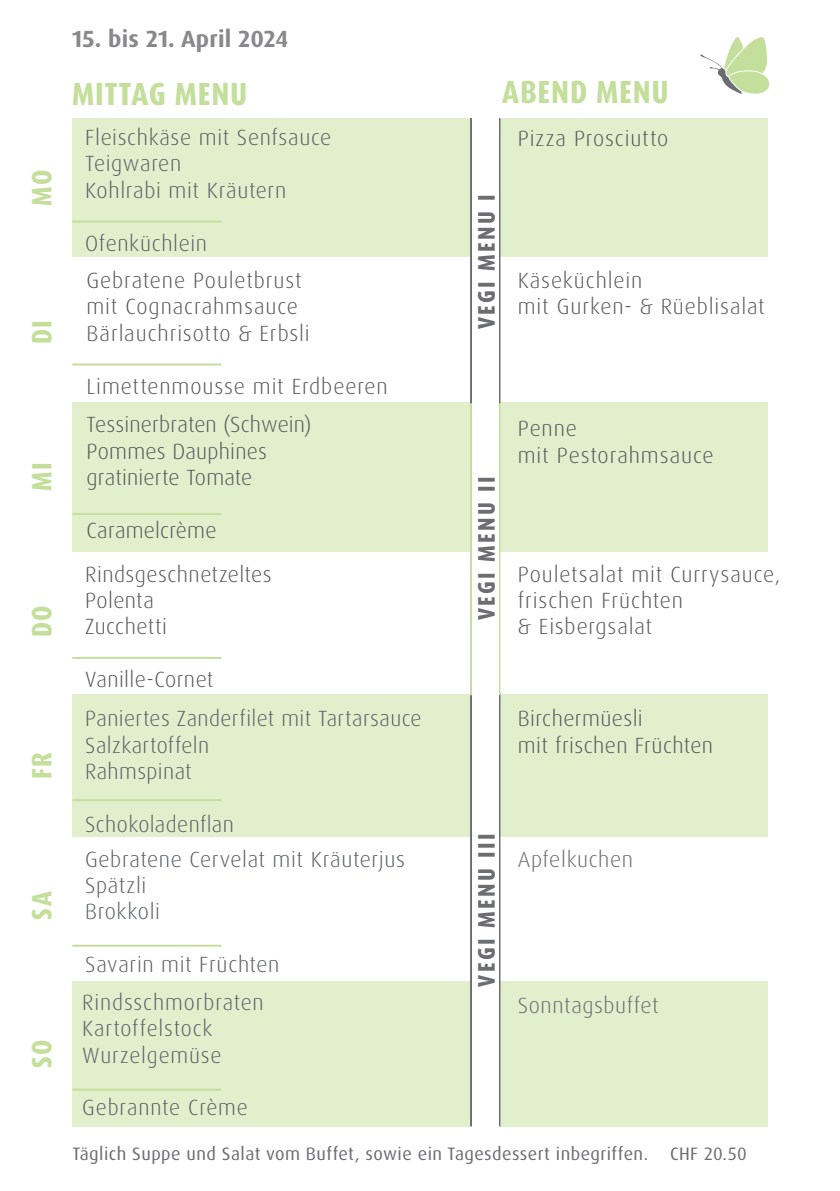
<style>
.page{position:relative;width:840px;height:1191px;background:#fff}
.page>*{position:absolute;margin:0;border:0;box-sizing:border-box;transform-origin:0 0}
.t1{font:800 condensed 32px "Dax Pro";letter-spacing:.025em;color:#c4df9b}
.t2{font:800 condensed 28px "Dax Pro";letter-spacing:.05em;color:#c4df9b}
.t3{font:800 condensed 24px "Dax Pro";letter-spacing:.1em;color:#6c6d70}
.t4{font:700 23.4px "Dax Pro";letter-spacing:.01em;color:#87898c}
.t5{font:300 22px/26.4px "Dax Pro";letter-spacing:.03em;color:#57585a}
.t6{font:300 22px/26.4px "Dax Pro";letter-spacing:.025em;color:#5b5f66}
.t7{font:300 22px/26.4px "Dax Pro";letter-spacing:.01em;color:#57585a}
.t8{font:300 22px "Dax Pro";letter-spacing:.025em;color:#6c6d70}
.t9{font:18px "Dax Pro";letter-spacing:.025em;color:#6c6d70}
</style>
<div class="page">
<svg style="left:700px;top:37px;width:69px;height:57px"></svg>
<div style="left:72px;top:118px;width:695px;height:139px;background:#e1efcd"></div>
<div style="left:72px;top:402px;width:695px;height:149px;background:#e1efcd"></div>
<div style="left:72px;top:694px;width:695px;height:143px;background:#e1efcd"></div>
<div style="left:72px;top:981px;width:695px;height:145px;background:#e1efcd"></div>
<svg style="left:470px;top:695px;width:30px;height:431px;background:#929395"></svg>
<svg style="left:470px;top:403px;width:30px;height:292px"></svg>
<svg style="left:470px;top:118px;width:30px;height:285px"></svg>
<div style="left:472px;top:116px;width:26px;height:1014px;background:#fff"></div>
<hr style="left:72px;top:221px;width:149px;height:2px;background:#c4df9b">
<hr style="left:72px;top:363px;width:149px;height:2px;background:#c4df9b">
<hr style="left:72px;top:513px;width:149px;height:2px;background:#c4df9b">
<hr style="left:72px;top:657px;width:149px;height:2px;background:#c4df9b">
<hr style="left:72px;top:799px;width:149px;height:2px;background:#c4df9b">
<hr style="left:72px;top:944px;width:149px;height:2px;background:#c4df9b">
<hr style="left:72px;top:1088px;width:149px;height:2px;background:#c4df9b">
<p class="t2" style="left:24px;top:206px;width:38px;rotate:-90deg">MO</p>
<p class="t2" style="left:24px;top:344px;width:26px;rotate:-90deg">DI</p>
<p class="t2" style="left:24px;top:491px;width:30px;rotate:-90deg">MI</p>
<p class="t2" style="left:24px;top:637px;width:33px;rotate:-90deg">DO</p>
<p class="t2" style="left:24px;top:779px;width:29px;rotate:-90deg">FR</p>
<p class="t2" style="left:24px;top:919px;width:30px;rotate:-90deg">SA</p>
<p class="t2" style="left:24px;top:1068px;width:30px;rotate:-90deg">SO</p>
<p class="t4" style="left:72px;top:23px;width:217px">15. bis 21. April 2024</p>
<h1 class="t1" style="left:72px;top:73px;width:177px">MITTAG MENU</h1>
<h1 class="t1" style="left:502px;top:71px;width:168px">ABEND MENU</h1>
<p class="t6" style="left:85px;top:124px;width:248px">Fleischkäse mit Senfsauce<br>Teigwaren<br>Kohlrabi mit Kräutern</p>
<p class="t6" style="left:85px;top:230px;width:123px">Ofenküchlein</p>
<p class="t5" style="left:86px;top:267px;width:225px">Gebratene Pouletbrust mit Cognacrahmsauce<br>Bärlauchrisotto &amp; Erbsli</p>
<p class="t5" style="left:86px;top:367px;width:302px;line-height:38.4px">Limettenmousse mit Erdbeeren<br>Tessinerbraten (Schwein)</p>
<p class="t7" style="left:86px;top:438px;width:182px">Pommes Dauphines gratinierte Tomate</p>
<p class="t7" style="left:86px;top:517px;width:131px">Caramelcrème</p>
<p class="t5" style="left:85px;top:561px;width:188px">Rindsgeschnetzeltes<br>Polenta<br>Zucchetti</p>
<p class="t5" style="left:85px;top:666px;width:130px">Vanille-Cornet</p>
<p class="t6" style="left:85px;top:705px;width:338px">Paniertes Zanderfilet mit Tartarsauce<br>Salzkartoffeln<br>Rahmspinat</p>
<p class="t6" style="left:85px;top:811px;width:150px">Schokoladenflan</p>
<p class="t6" style="left:85px;top:845px;width:321px">Gebratene Cervelat mit Kräuterjus<br>Spätzli<br>Brokkoli</p>
<p class="t6" style="left:85px;top:951px;width:196px">Savarin mit Früchten</p>
<p class="t6" style="left:82px;top:989px;width:183px">Rindsschmorbraten<br>Kartoffelstock<br>Wurzelgemüse</p>
<p class="t6" style="left:82px;top:1094px;width:167px">Gebrannte Crème</p>
<p class="t3" style="left:470px;top:329px;width:136px;rotate:-90deg">VEGI MENU I</p>
<p class="t5" style="left:517px;top:125px;width:152px">Pizza Prosciutto</p>
<p class="t5" style="left:517px;top:267px;width:248px">Käseküchlein<br>mit Gurken- &amp; Rüeblisalat</p>
<p class="t3" style="left:470px;top:620px;width:145px;rotate:-90deg">VEGI MENU II</p>
<p class="t5" style="left:517px;top:416px;width:197px">Penne<br>mit Pestorahmsauce</p>
<p class="t5" style="left:517px;top:561px;width:264px">Pouletsalat mit Currysauce, frischen Früchten<br>&amp; Eisbergsalat</p>
<p class="t5" style="left:517px;top:705px;width:197px">Birchermüesli<br>mit frischen Früchten</p>
<p class="t3" style="left:470px;top:986px;width:154px;rotate:-90deg">VEGI MENU III</p>
<p class="t8" style="left:517px;top:844px;width:116px">Apfelkuchen</p>
<p class="t8" style="left:517px;top:990px;width:142px">Sonntagsbuffet</p>
<p class="t9" style="left:72px;top:1141px;width:675px">Täglich Suppe und Salat vom Buffet, sowie ein Tagesdessert inbegriffen. CHF 20.50</p>
</div>
